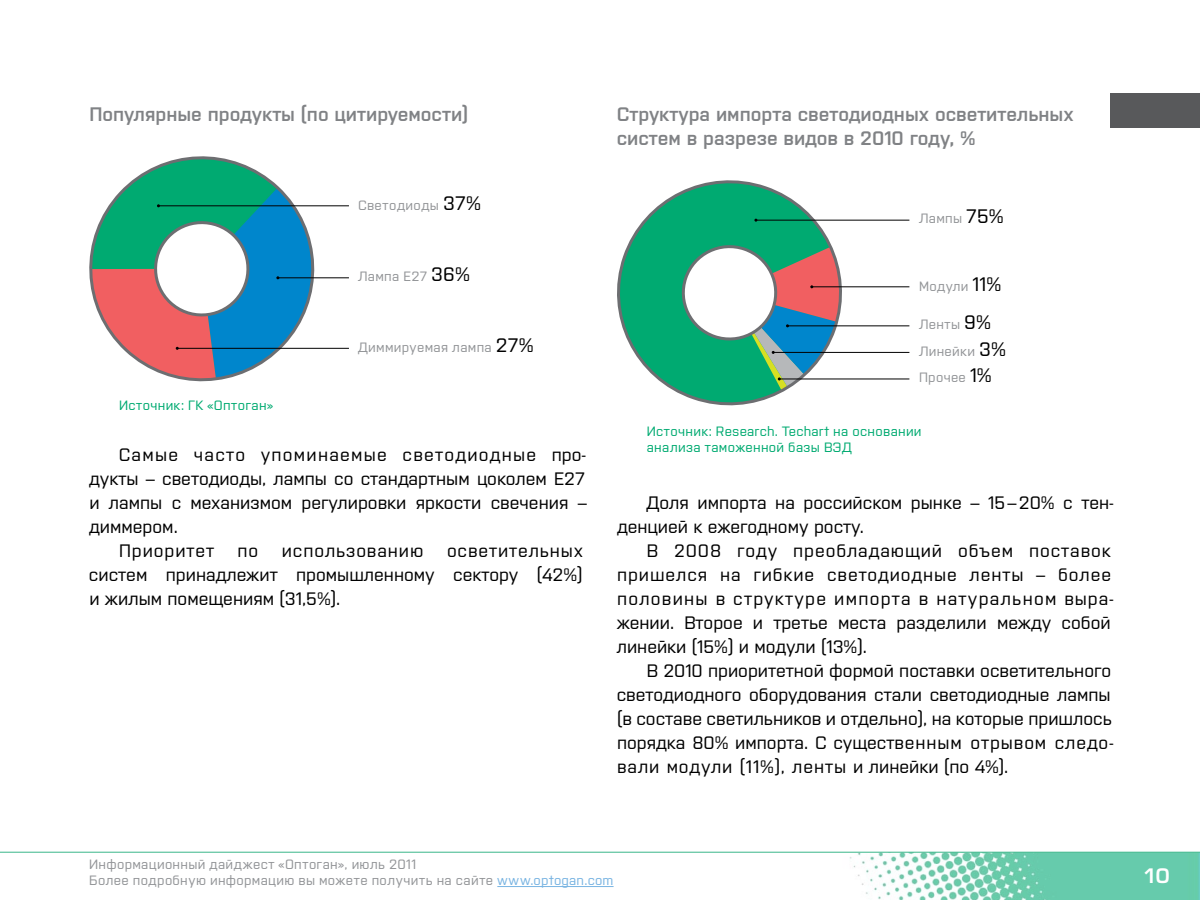
<style>
.page{position:relative;width:1200px;height:900px;background:#fff}
.page>*{position:absolute;margin:0;border:0;box-sizing:border-box;transform-origin:0 0}
.t1{font:600 19.5px/24px "Opto Sans";color:#808285}
.t2{font:19.5px "Europe Demi C";color:#fff}
.t3{font:18px/24px "Opto Sans";color:#000}
.t4{font:18px/24px "Opto Sans";letter-spacing:.05em;color:#000}
.t5{font:18px "Opto Sans";letter-spacing:.07em;color:#000}
.t6{font:13.5px/26.5px "Opto Sans";letter-spacing:.025em;color:#939598}
.t7{font:13.5px/16.2px "Opto Sans";letter-spacing:.02em;color:#00aa71}
.s1{font-size:19.5px;color:#000}
.s2{color:#79b4e2}
</style>
<div class="page">
<img style="left:849px;top:853px;width:351px;height:47px">
<hr style="left:0;top:852px;width:1200px;height:1px;background:#50be96">
<hr style="left:497px;top:886px;width:117px;height:1px;background:#79b4e2">
<svg style="left:617px;top:180px;width:237px;height:226px"></svg>
<svg style="left:89px;top:156px;width:238px;height:192px"></svg>
<hr style="left:177px;top:348px;width:172px;height:1px;background:#000">
<hr style="left:779px;top:379px;width:130px;height:1px;background:#000">
<hr style="left:773px;top:352px;width:136px;height:1px;background:#000">
<hr style="left:788px;top:325px;width:121px;height:1px;background:#000">
<hr style="left:812px;top:286px;width:97px;height:1px;background:#000">
<svg style="left:678px;top:241px;width:166px;height:150px"></svg>
<hr style="left:756px;top:220px;width:153px;height:1px;background:#000">
<hr style="left:278px;top:277px;width:71px;height:1px;background:#000">
<hr style="left:158px;top:205px;width:191px;height:1px;background:#000">
<svg style="left:91px;top:188px;width:234px;height:194px"></svg>
<div style="left:1111px;top:93px;width:89px;height:34px;background:#58595b"></div>
<p class="t1" style="left:89px;top:101px;width:380px">Популярные продукты (по цитируемости)</p>
<p class="t6" style="left:358px;top:191px;width:125px">Светодиоды <span class="s1">37%</span></p>
<p class="t6" style="left:358px;top:262px;width:113px">Лампа Е27 <span class="s1">36%</span></p>
<p class="t7" style="left:119px;top:396px;width:156px">Источник: ГК «Оптоган»</p>
<p class="t6" style="left:358px;top:333px;width:177px">Диммируемая лампа <span class="s1">27%</span></p>
<p class="t5" style="left:119px;top:441px;width:469px">Самые часто упоминаемые светодиодные про-</p>
<p class="t3" style="left:89px;top:465px;width:497px">дукты – светодиоды, лампы со стандартным цоколем Е27</p>
<p class="t3" style="left:89px;top:489px;width:499px">и лампы с механизмом регулировки яркости свечения –</p>
<p class="t3" style="left:89px;top:513px;width:90px">диммером.</p>
<p class="t4" style="left:119px;top:537px;width:96px">Приоритет</p>
<p class="t3" style="left:238px;top:537px;width:22px">по</p>
<p class="t4" style="left:282px;top:537px;width:143px">использованию</p>
<p class="t3" style="left:89px;top:537px;width:496px;text-align:justify;text-indent:358px">осветительных систем принадлежит промышленному сектору (42%) и жилым помещениям (31,5%).</p>
<p class="t1" style="left:617px;top:101px;width:459px">Структура импорта светодиодных осветительных систем в разрезе видов в 2010 году, %</p>
<p class="t6" style="left:919px;top:204px;width:86px">Лампы <span class="s1">75%</span></p>
<p class="t6" style="left:919px;top:272px;width:84px">Модули <span class="s1">11%</span></p>
<p class="t6" style="left:919px;top:310px;width:89px">Ленты <span class="s1">9%<br></span>Линейки <span class="s1">3%<br></span>Прочее <span class="s1">1%</span></p>
<p class="t7" style="left:647px;top:422px;width:276px">Источник: Research. Techart на основании анализа таможенной базы ВЭД</p>
<p class="t3" style="left:617px;top:489px;width:498px;text-indent:30px">Доля импорта на российском рынке – 15–20% с тен&shy;денцией к ежегодному росту.</p>
<p class="t4" style="left:617px;top:537px;width:499px;text-indent:30px">В 2008 году преобладающий объем поставок пришелся на гибкие светодиодные ленты – более половины в структуре импорта в натуральном выра&shy;жении. Второе и третье места разделили между собой линейки (15%) и модули (13%).</p>
<p class="t3" style="left:617px;top:657px;width:499px;text-indent:30px">В 2010 приоритетной формой поставки осветительного светодиодного оборудования стали светодиодные лампы (в составе светильников и отдельно), на которые пришлось порядка 80% импорта. С существенным отрывом следо&shy;вали модули (11%), ленты и линейки (по 4%).</p>
<p class="t6" style="left:89px;top:855px;width:526px;line-height:16.2px">Информационный дайджест «Оптоган», июль 2011<br>Более подробную информацию вы можете получить на сайте <span class="s2">www.optogan.com</span></p>
<p class="t2" style="left:1143px;top:864px;width:28px">10</p>
</div>
